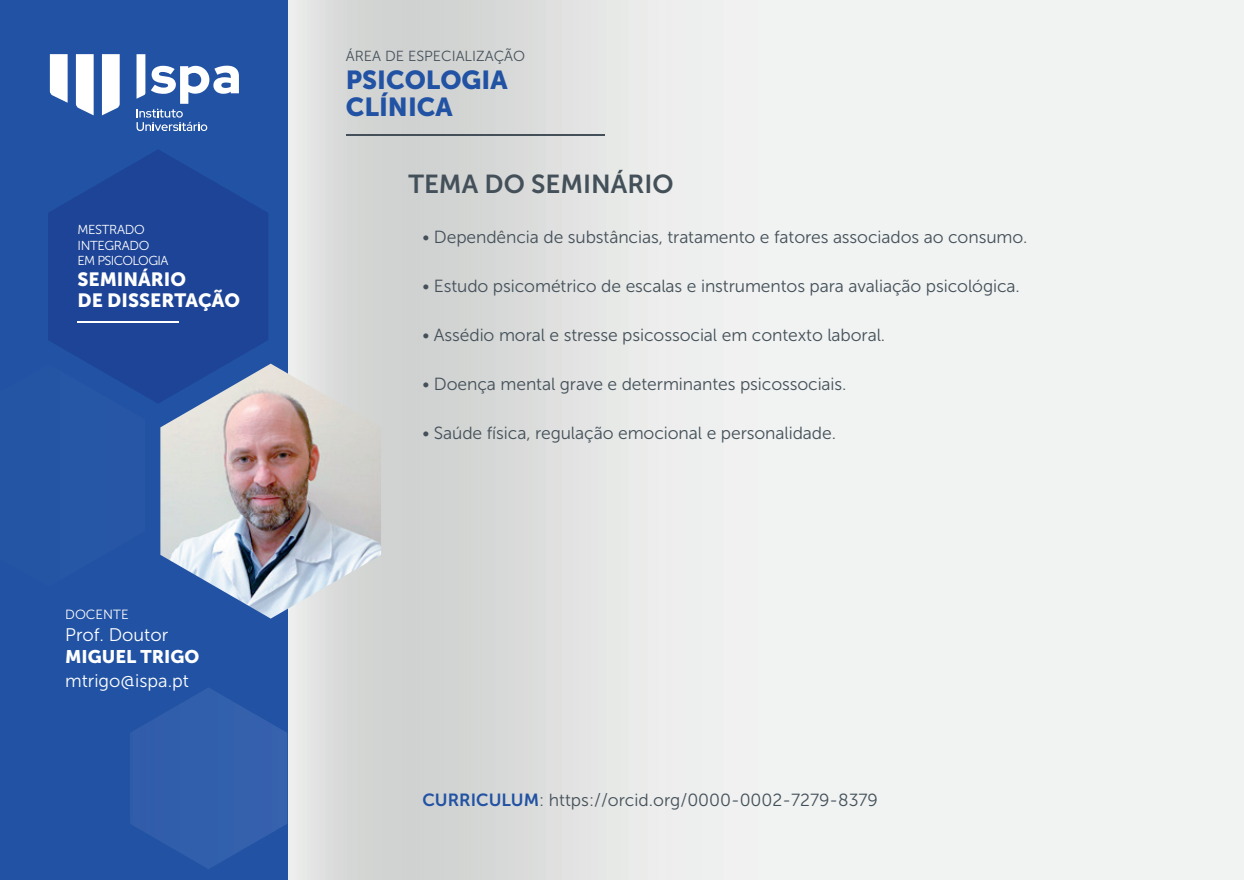
<style>
.page{position:relative;width:1244px;height:880px;background:#fff}
.page>*{position:absolute;margin:0;border:0;box-sizing:border-box;transform-origin:0 0}
.t1{font:25.9px/27.3px "Museo Sans 900";color:#2152a3}
.t2{font:25.9px "Museo Sans 700";color:#445059}
.t3{font:18.9px/20.3px "Museo Sans 900";color:#fff}
.t4{font:18.2px "Museo Sans 300";color:#fff}
.t5{font:18.2px "Museo Sans 900";color:#fff}
.t6{font:17.5px "Museo Sans 300";letter-spacing:-.005em;color:#445059}
.t7{font:14.7px "Museo Sans 300";color:#445059}
.t8{font:13.3px "Museo Sans 300";color:#fff}
.t9{font:12.95px/15.4px "Museo Sans 300";letter-spacing:-.025em;color:#fff}
.s1{font-family:"Museo Sans 700";color:#2152a3}
</style>
<div class="page">
<img style="left:287px;top:0;width:716px;height:753px">
<img style="left:287px;top:753px;width:718px;height:126px">
<div style="left:0;top:0;width:287px;height:879px;background:#2152a3"></div>
<svg style="left:48px;top:150px;width:220px;height:253px;fill:#1d4496"></svg>
<svg style="left:130px;top:688px;width:157px;height:181px"></svg>
<svg style="left:48px;top:363px;width:97px;height:40px"></svg>
<hr style="left:346px;top:134px;width:258px;height:2px;background:#445059">
<hr style="left:77px;top:321px;width:102px;height:2px;background:#fff">
<svg style="left:136px;top:54px;width:103px;height:77px"></svg>
<svg style="left:76px;top:54px;width:18px;height:61px"></svg>
<svg style="left:50px;top:54px;width:18px;height:49px"></svg>
<svg style="left:102px;top:54px;width:18px;height:61px"></svg>
<img style="left:160px;top:363px;width:221px;height:255px">
<p class="t9" style="left:77px;top:222px;width:92px">MESTRADO<br>INTEGRADO<br>EM PSICOLOGIA</p>
<p class="t3" style="left:77px;top:269px;width:164px">SEMINÁRIO<br>DE DISSERTAÇÃO</p>
<p class="t8" style="left:65px;top:606px;width:65px">DOCENTE</p>
<p class="t4" style="left:65px;top:624px;width:105px">Prof. Doutor</p>
<p class="t5" style="left:65px;top:646px;width:136px">MIGUEL TRIGO</p>
<p class="t4" style="left:65px;top:671px;width:125px">mtrigo@ispa.pt</p>
<p class="t7" style="left:346px;top:48px;width:181px">ÁREA DE ESPECIALIZAÇÃO</p>
<h1 class="t1" style="left:346px;top:66px;width:163px">PSICOLOGIA<br>CLÍNICA</h1>
<h1 class="t2" style="left:408px;top:170px;width:267px">TEMA DO SEMINÁRIO</h1>
<p class="t6" style="left:422px;top:228px;width:607px">• Dependência de substâncias, tratamento e fatores associados ao consumo.</p>
<p class="t6" style="left:422px;top:277px;width:599px">• Estudo psicométrico de escalas e instrumentos para avaliação psicológica.</p>
<p class="t6" style="left:422px;top:326px;width:464px">• Assédio moral e stresse psicossocial em contexto laboral.</p>
<p class="t6" style="left:422px;top:375px;width:426px">• Doença mental grave e determinantes psicossociais.</p>
<p class="t6" style="left:422px;top:424px;width:415px">• Saúde física, regulação emocional e personalidade.</p>
<p class="t6" style="left:422px;top:790px;width:457px"><span class="s1">CURRICULUM</span>: https://orcid.org/0000-0002-7279-8379</p>
</div>
